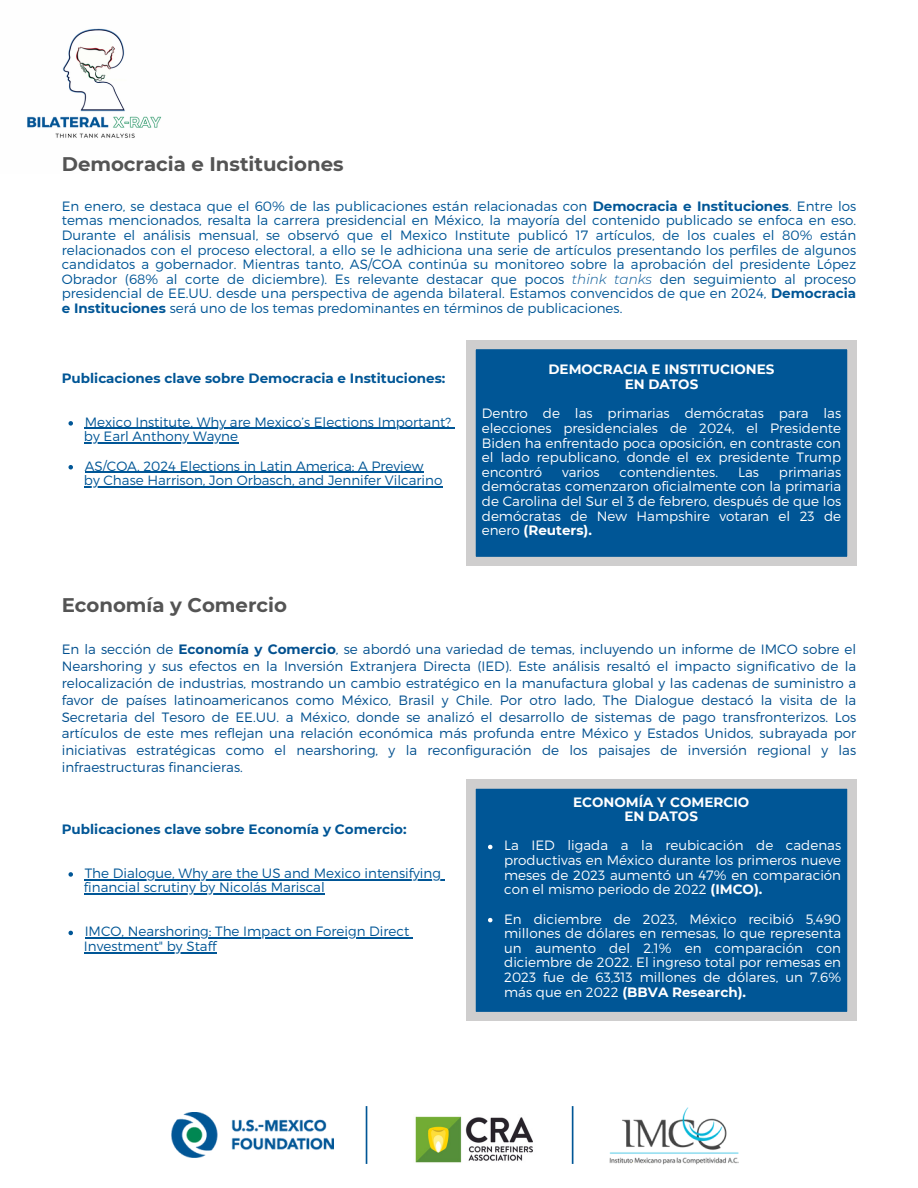
<style>
.page{position:relative;width:918px;height:1188px;background:#fff}
.page>*{position:absolute;margin:0;border:0;box-sizing:border-box;transform-origin:0 0}
.t1{font:700 19.65px "Montserrat";color:#545454}
.t2{font:300 13.5px/14.7px "Montserrat";color:#005696;text-align:justify}
.t3{font:300 13.5px/14.7px "Montserrat";color:#fff;text-align:justify}
.t4{font:300 13.5px/16.8px "Montserrat";color:#02508f;text-align:justify}
.t5{font:700 13.5px "Montserrat";color:#005696}
.t6{font:700 13.5px/14.7px "Montserrat";color:#fff;text-align:center}
.s1{font-weight:700}
.s2{font-style:italic}
</style>
<div class="page">
<img style="left:171px;top:1112px;width:163px;height:46px">
<img style="left:609px;top:1107px;width:130px;height:58px">
<hr style="left:366px;top:1106px;width:1px;height:58px;background:#005696">
<hr style="left:572px;top:1106px;width:1px;height:58px;background:#005696">
<img style="left:415px;top:1116px;width:118px;height:47px">
<img style="left:27px;top:28px;width:135px;height:110px">
<svg style="left:68px;top:421px;width:5px;height:5px"></svg>
<hr style="left:85px;top:428px;width:366px;height:1px;background:#005696">
<hr style="left:84px;top:442px;width:154px;height:2px;background:#005696">
<svg style="left:68px;top:465px;width:5px;height:4px"></svg>
<hr style="left:85px;top:472px;width:338px;height:1px;background:#005696">
<hr style="left:84px;top:486px;width:358px;height:1px;background:#005696">
<svg style="left:467px;top:340px;width:389px;height:226px;background:#19649c"></svg>
<svg style="left:68px;top:872px;width:5px;height:5px"></svg>
<hr style="left:85px;top:879px;width:356px;height:1px;background:#005696">
<hr style="left:84px;top:894px;width:241px;height:1px;background:#005696">
<svg style="left:68px;top:931px;width:5px;height:4px"></svg>
<hr style="left:89px;top:937px;width:320px;height:2px;background:#005696">
<hr style="left:84px;top:952px;width:133px;height:1px;background:#005696">
<svg style="left:467px;top:780px;width:389px;height:241px;background:#17639c"></svg>
<svg style="left:488px;top:845px;width:4px;height:4px"></svg>
<svg style="left:488px;top:918px;width:4px;height:4px"></svg>
<h3 class="t1" style="left:62px;top:152px;width:283px">Democracia e Instituciones</h3>
<p class="t2" style="left:62px;top:198px;width:796px">En enero, se destaca que el 60% de las publicaciones están relacionadas con <span class="s1">Democracia e Instituciones</span>. Entre los temas mencionados, resalta la carrera presidencial en México, la mayoría del contenido publicado se enfoca en eso.<br>Durante el análisis mensual, se observó que el Mexico Institute publicó 17 artículos, de los cuales el 80% están relacionados con el proceso electoral, a ello se le adhiciona una serie de artículos presentando los perfiles de algunos candidatos a gobernador. Mientras tanto, AS/COA continúa su monitoreo sobre la aprobación del presidente López Obrador (68% al corte de diciembre). Es relevante destacar que pocos <span class="s2">think tanks</span> den seguimiento al proceso presidencial de EE.UU. desde una perspectiva de agenda bilateral. Estamos convencidos de que en 2024, <span class="s1">Democracia e Instituciones</span> será uno de los temas predominantes en términos de publicaciones.</p>
<p class="t5" style="left:62px;top:370px;width:385px">Publicaciones clave sobre Democracia e Instituciones:</p>
<p class="t2" style="left:85px;top:414px;width:368px">Mexico Institute, Why are Mexico’s Elections Important?</p>
<h2 class="t2" style="left:84px;top:421px;width:341px;line-height:29.2px">by Earl Anthony Wayne<br>AS/COA, 2024 Elections in Latin America: A Preview</h2>
<h1 class="t2" style="left:84px;top:472px;width:360px">by Chase Harrison, Jon Orbasch, and Jennifer Vilcarino</h1>
<p class="t6" style="left:548px;top:362px;width:228px">DEMOCRACIA E INSTITUCIONES<br>EN DATOS</p>
<h2 class="t3" style="left:482px;top:405px;width:361px">Dentro de las primarias demócratas para las elecciones presidenciales de 2024, el Presidente Biden ha enfrentado poca oposición, en contraste con el lado republicano, donde el ex presidente Trump encontró</h2>
<h2 class="t3" style="left:562px;top:464px;width:39px">varios</h2>
<h2 class="t3" style="left:620px;top:464px;width:100px">contendientes.</h2>
<h2 class="t3" style="left:738px;top:464px;width:22px">Las</h2>
<h2 class="t3" style="left:482px;top:464px;width:361px;text-indent:297px">primarias demócratas comenzaron oficialmente con la primaria de Carolina del Sur el 3 de febrero, después de que los demócratas de New Hampshire votaran el 23 de enero <span class="s1">(Reuters).</span></h2>
<p class="t1" style="left:62px;top:593px;width:227px">Economía y Comercio</p>
<p class="t4" style="left:62px;top:640px;width:796px">En la sección de <span class="s1">Economía y Comercio</span>, se abordó una variedad de temas, incluyendo un informe de IMCO sobre el Nearshoring y sus efectos en la Inversión Extranjera Directa (IED). Este análisis resaltó el impacto significativo de la relocalización de industrias, mostrando un cambio estratégico en la manufactura global y las cadenas de suministro a favor de países latinoamericanos como México, Brasil y Chile. Por otro lado, The Dialogue destacó la visita de la Secretaria del Tesoro de EE.UU. a México, donde se analizó el desarrollo de sistemas de pago transfronterizos. Los artículos de este mes reflejan una relación económica más profunda entre México y Estados Unidos, subrayada por iniciativas estratégicas como el nearshoring, y la reconfiguración de los paisajes de inversión regional y las infraestructuras financieras.</p>
<h3 class="t5" style="left:62px;top:821px;width:346px">Publicaciones clave sobre Economía y Comercio:</h3>
<p class="t2" style="left:85px;top:865px;width:358px">The Dialogue, Why are the US and Mexico intensifying</p>
<p class="t2" style="left:84px;top:880px;width:242px">financial scrutiny by Nicolás Mariscal</p>
<p class="t2" style="left:85px;top:923px;width:326px">IMCO, Nearshoring: The Impact on Foreign Direct</p>
<p class="t2" style="left:84px;top:938px;width:134px">Investment" by Staff</p>
<p class="t6" style="left:573px;top:794px;width:177px">ECONOMÍA Y COMERCIO<br>EN DATOS</p>
<p class="t3" style="left:504px;top:838px;width:338px">La IED ligada a la reubicación de cadenas productivas en México durante los primeros nueve meses de 2023 aumentó un 47% en comparación con el mismo periodo de 2022 <span class="s1">(IMCO).</span></p>
<p class="t3" style="left:504px;top:911px;width:338px">En diciembre de 2023, México recibió 5,490 millones de dólares en remesas, lo que representa un aumento del 2.1% en comparación con diciembre de 2022. El ingreso total por remesas en 2023 fue de 63,313 millones de dólares, un 7.6% más que en 2022 <span class="s1">(BBVA Research).</span></p>
</div>
